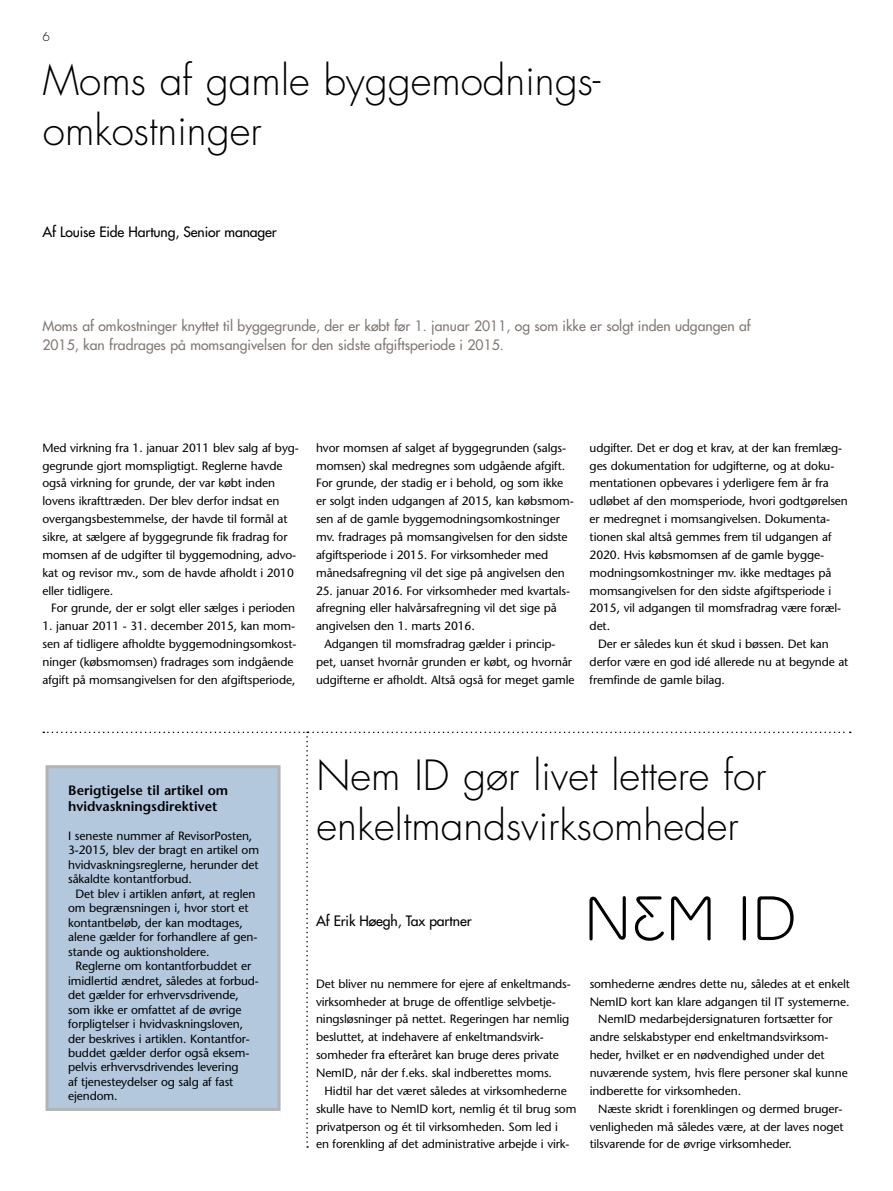
<style>
.page{position:relative;width:893px;height:1191px;background:#fff}
.page>*{position:absolute;margin:0;border:0;box-sizing:border-box;transform-origin:0 0}
.t1{font:300 40.5px/49.5px "Futura";color:#000}
.t2{font:13.95px/19.5px "Futura";color:#827874}
.t3{font:13.95px "Futura";letter-spacing:-.01em;color:#000}
.t4{font:600 13.5px/16.2px "Stone Sans";color:#000}
.t5{font:12px/17.9px "Stone Sans";letter-spacing:-.01em;color:#000}
.t6{font:300 12px "Futura";color:#000}
</style>
<div class="page">
<svg style="left:43px;top:731px;width:808px;height:416px"></svg>
<p class="t6" style="left:43px;top:29px;width:9px">6</p>
<h1 class="t1" style="left:43px;top:57px;width:559px">Moms af gamle byggemodnings&shy;omkostninger</h1>
<p class="t3" style="left:43px;top:223px;width:236px">Af Louise Eide Hartung, Senior manager</p>
<p class="t2" style="left:43px;top:316px;width:710px">Moms af omkostninger knyttet til byggegrunde, der er købt før 1. januar 2011, og som ikke er solgt inden udgangen af<br>2015, kan fradrages på momsangivelsen for den sidste afgiftsperiode i 2015.</p>
<p class="t5" style="left:43px;top:438px;width:258px">Med virkning fra 1. januar 2011 blev salg af byg&shy;gegrunde gjort momspligtigt. Reglerne havde også virkning for grunde, der var købt inden lovens ikrafttræden. Der blev derfor indsat en overgangsbestemmelse, der havde til formål at sikre, at sælgere af byggegrunde fik fradrag for momsen af de udgifter til byggemodning, advo&shy;kat og revisor mv., som de havde afholdt i 2010 eller tidligere.</p>
<p class="t5" style="left:51px;top:599px;width:246px">For grunde, der er solgt eller sælges i perioden</p>
<p class="t5" style="left:43px;top:617px;width:255px">1. januar 2011 - 31. december 2015, kan mom&shy;sen af tidligere afholdte byggemodningsomkost&shy;ninger (købsmomsen) fradrages som indgående afgift på momsangivelsen for den afgiftsperiode,</p>
<p class="t5" style="left:316px;top:438px;width:259px">hvor momsen af salget af byggegrunden (salgs&shy;momsen) skal medregnes som udgående afgift.<br>For grunde, der stadig er i behold, og som ikke er solgt inden udgangen af 2015, kan købsmom&shy;sen af de gamle byggemodningsomkostninger mv. fradrages på momsangivelsen for den sidste afgiftsperiode i 2015. For virksomheder med månedsafregning vil det sige på angivelsen den</p>
<p class="t5" style="left:316px;top:581px;width:255px">25. januar 2016. For virksomheder med kvartals&shy;afregning eller halvårsafregning vil det sige på angivelsen den 1. marts 2016.</p>
<p class="t5" style="left:316px;top:635px;width:260px;text-indent:9px">Adgangen til momsfradrag gælder i princip&shy;pet, uanset hvornår grunden er købt, og hvornår udgifterne er afholdt. Altså også for meget gamle</p>
<p class="t5" style="left:590px;top:438px;width:254px">udgifter. Det er dog et krav, at der kan fremlæg-</p>
<p class="t5" style="left:590px;top:456px;width:246px">ges dokumentation for udgifterne, og at doku-</p>
<p class="t5" style="left:590px;top:474px;width:241px">mentationen opbevares i yderligere fem år fra</p>
<p class="t5" style="left:590px;top:492px;width:260px">udløbet af den momsperiode, hvori godtgørelsen</p>
<p class="t5" style="left:590px;top:510px;width:242px">er medregnet i momsangivelsen. Dokumenta-</p>
<p class="t5" style="left:590px;top:528px;width:243px">tionen skal altså gemmes frem til udgangen af</p>
<p class="t5" style="left:590px;top:546px;width:236px">2020. Hvis købsmomsen af de gamle bygge-</p>
<p class="t5" style="left:590px;top:563px;width:243px">modningsomkostninger mv. ikke medtages på</p>
<p class="t5" style="left:590px;top:581px;width:243px">momsangivelsen for den sidste afgiftsperiode i</p>
<p class="t5" style="left:590px;top:599px;width:253px">2015, vil adgangen til momsfradrag være foræl-</p>
<p class="t5" style="left:590px;top:617px;width:22px">det.</p>
<p class="t5" style="left:598px;top:635px;width:232px">Der er således kun ét skud i bøssen. Det kan</p>
<p class="t5" style="left:590px;top:653px;width:260px">derfor være en god idé allerede nu at begynde at</p>
<p class="t5" style="left:590px;top:671px;width:137px">fremfinde de gamle bilag.</p>
<p class="t4" style="left:68px;top:782px;width:162px">Berigtigelse til artikel om hvidvaskningsdirektivet</p>
<p class="t5" style="left:68px;top:828px;width:192px;line-height:14.4px">I seneste nummer af RevisorPosten, 3-2015, blev der bragt en artikel om hvidvaskningsreglerne, herunder det såkaldte kontantforbud.</p>
<p class="t5" style="left:68px;top:886px;width:191px;line-height:14.4px;text-indent:7px">Det blev i artiklen anført, at reglen om begrænsningen i, hvor stort et kontantbeløb, der kan modtages, alene gælder for forhandlere af gen&shy;stande og auktionsholdere.</p>
<p class="t5" style="left:68px;top:958px;width:192px;line-height:14.4px;text-indent:7px">Reglerne om kontantforbuddet er imidlertid ændret, således at forbud&shy;det gælder for erhvervsdrivende, som ikke er omfattet af de øvrige forpligtelser i hvidvaskningsloven, der beskrives i artiklen. Kontantfor&shy;buddet gælder derfor også eksem&shy;pelvis erhvervsdrivendes levering<br>af tjenesteydelser og salg af fast ejendom.</p>
<h1 class="t1" style="left:316px;top:752px;width:452px">Nem ID gør livet lettere for enkeltmandsvirksomheder</h1>
<p class="t3" style="left:316px;top:912px;width:157px">Af Erik Høegh, Tax partner</p>
<p class="t5" style="left:316px;top:974px;width:256px">Det bliver nu nemmere for ejere af enkeltmands&shy;virksomheder at bruge de offentlige selvbetje&shy;ningsløsninger på nettet. Regeringen har nemlig besluttet, at indehavere af enkeltmandsvirk&shy;somheder fra efteråret kan bruge deres private NemID, når der f.eks. skal indberettes moms.</p>
<p class="t5" style="left:316px;top:1081px;width:262px;text-indent:9px">Hidtil har det været således at virksomhederne skulle have to NemID kort, nemlig ét til brug som privatperson og ét til virksomheden. Som led i<br>en forenkling af det administrative arbejde i virk-</p>
<p class="t5" style="left:590px;top:974px;width:262px">somhederne ændres dette nu, således at et enkelt</p>
<p class="t5" style="left:590px;top:992px;width:261px">NemID kort kan klare adgangen til IT systemerne.</p>
<p class="t5" style="left:598px;top:1010px;width:236px">NemID medarbejdersignaturen fortsætter for</p>
<p class="t5" style="left:590px;top:1028px;width:240px">andre selskabstyper end enkeltmandsvirksom-</p>
<p class="t5" style="left:590px;top:1046px;width:237px">heder, hvilket er en nødvendighed under det</p>
<p class="t5" style="left:590px;top:1063px;width:260px">nuværende system, hvis flere personer skal kunne</p>
<p class="t5" style="left:590px;top:1081px;width:153px">indberette for virksomheden.</p>
<p class="t5" style="left:598px;top:1099px;width:246px">Næste skridt i forenklingen og dermed bruger-</p>
<p class="t5" style="left:590px;top:1117px;width:255px">venligheden må således være, at der laves noget</p>
<p class="t5" style="left:590px;top:1135px;width:204px">tilsvarende for de øvrige virksomheder.</p>
</div>
